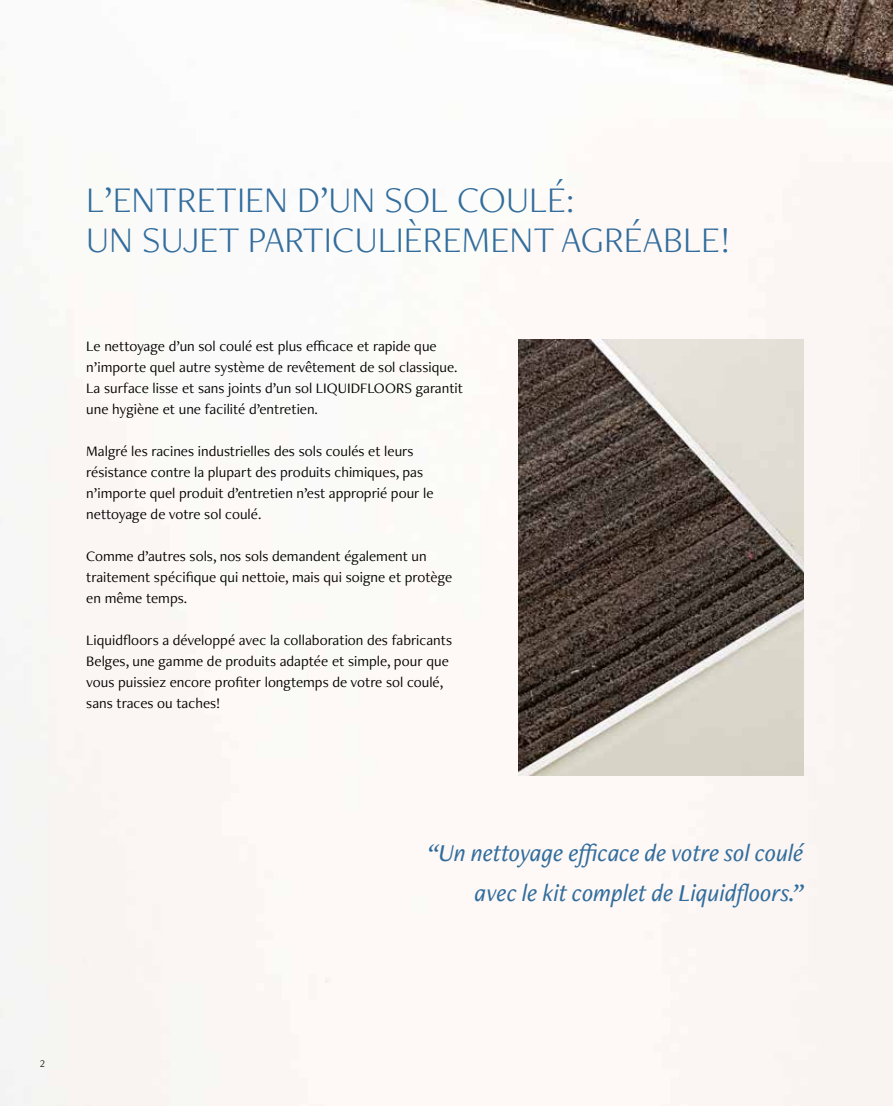
<style>
.page{position:relative;width:893px;height:1106px;background:#fbf9f6}
.page>*{position:absolute;margin:0;border:0;box-sizing:border-box;transform-origin:0 0}
.t1{font:300 37.5px/39.9px "Freight Neo Pro";color:#326d9d}
.t2{font:italic 500 25.2px/39.9px "Freight Neo Pro";color:#326d9d;text-align:right}
.t3{font:15px/21px "Freight Neo Pro";color:#000}
.t4{font:300 10.5px "Freight Neo Pro";color:#000}
</style>
<div class="page">
<img style="left:519px;top:340px;width:285px;height:435px">
<h1 class="t1" style="left:86px;top:179px;width:645px">L’ENTRETIEN D’UN SOL COULÉ:<br>UN SUJET PARTICULIÈREMENT AGRÉABLE!</h1>
<p class="t3" style="left:86px;top:335px;width:378px">Le nettoyage d’un sol coulé est plus efficace et rapide que n’importe quel autre système de revêtement de sol classique.<br>La surface lisse et sans joints d’un sol LIQUIDFLOORS garantit une hygiène et une facilité d’entretien.</p>
<p class="t3" style="left:86px;top:440px;width:349px">Malgré les racines industrielles des sols coulés et leurs résistance contre la plupart des produits chimiques, pas n’importe quel produit d’entretien n’est approprié pour le nettoyage de votre sol coulé.</p>
<p class="t3" style="left:86px;top:545px;width:367px">Comme d’autres sols, nos sols demandent également un traitement spécifique qui nettoie, mais qui soigne et protège en même temps.</p>
<p class="t3" style="left:86px;top:629px;width:367px">Liquidfloors a développé avec la collaboration des fabricants Belges, une gamme de produits adaptée et simple, pour que vous puissiez encore profiter longtemps de votre sol coulé, sans traces ou taches!</p>
<h2 class="t2" style="left:427px;top:832px;width:378px">“Un nettoyage efficace de votre sol coulé avec le kit complet de Liquidfloors.”</h2>
<p class="t4" style="left:40px;top:1056px;width:7px">2</p>
</div>
